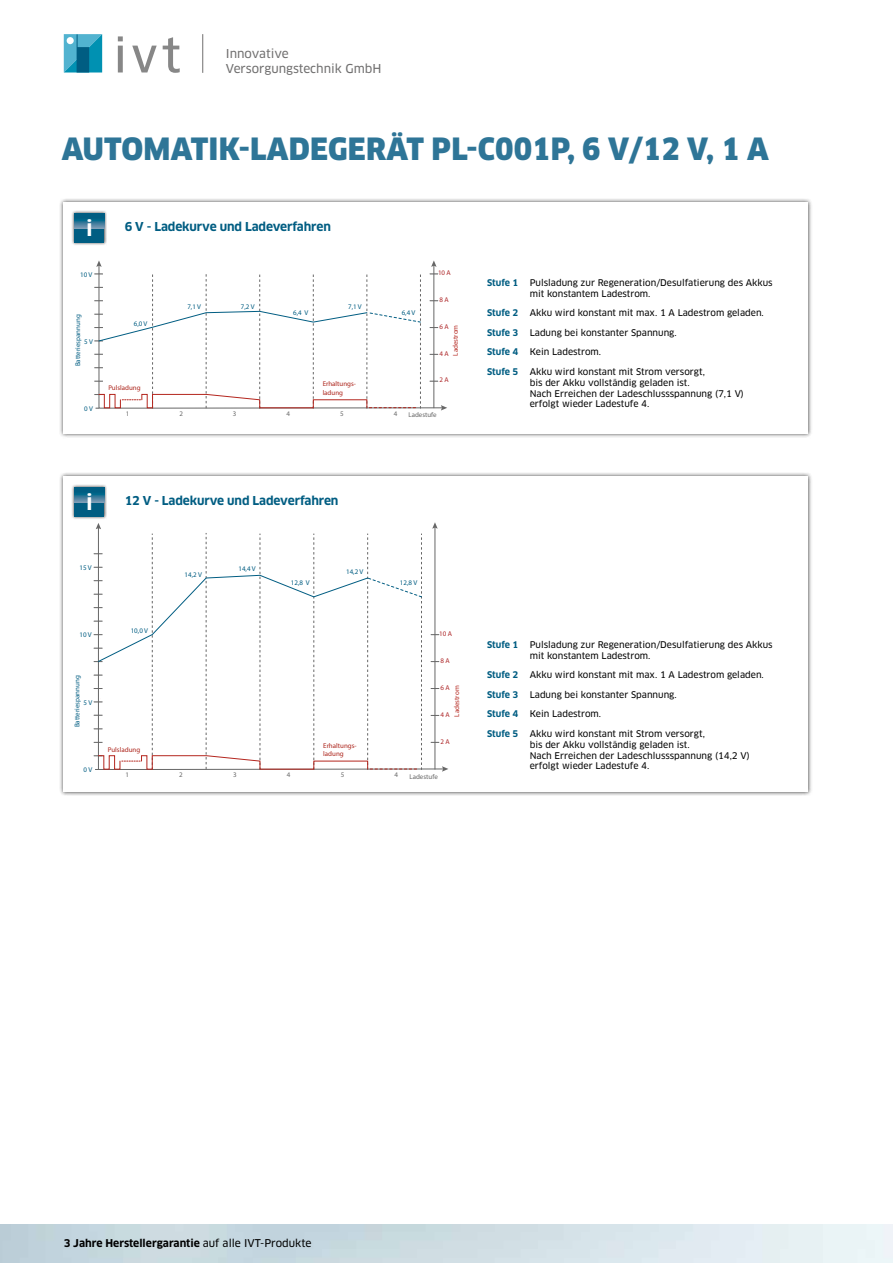
<style>
.page{position:relative;width:893px;height:1263px;background:#fff}
.page>*{position:absolute;margin:0;border:0;box-sizing:border-box;transform-origin:0 0}
.t1{font:900 30px "Clan OT";letter-spacing:.01em;color:#2e7597}
.t2{font:700 21px "Clan OT";color:#fff}
.t3{font:700 12px "Clan OT";letter-spacing:-.01em;color:#005d82}
.t4{font:12px/15px "Clan OT News";color:#706f6f}
.t5{font:700 10.5px "Clan OT";color:#000}
.t6{font:9px/10.8px "Clan OT News";color:#000}
.t7{font:700 9px "Clan OT";letter-spacing:-.005em;color:#005d82}
.t8{font:6.9px "Myriad Pro";color:#005d82}
.t9{font:6.9px/8.4px "Myriad Pro";color:#ad251c}
.t10{font:6.9px "Myriad Pro";color:#676767}
.t11{font:6.9px "Myriad Pro";color:#ad2527}
.t12{font:6.9px "Myriad Pro";color:#b4261e}
.s1{font-family:"Clan OT News";font-weight:400}
</style>
<div class="page">
<svg style="left:64px;top:34px;width:38px;height:39px"></svg>
<div style="left:67px;top:37px;width:7px;height:7px;background:#fff;border-radius:50%"></div>
<svg style="left:118px;top:36px;width:62px;height:37px"></svg>
<hr style="left:202px;top:34px;width:1px;height:39px;background:#706f6f">
<div style="left:59px;top:198px;width:753px;height:240px;background:#000;opacity:.75"></div>
<div style="left:64px;top:202px;width:744px;height:232px;background:#fff"></div>
<div style="left:71px;top:210px;width:36px;height:35px;background:#000;opacity:.75"></div>
<div style="left:74px;top:213px;width:30px;height:30px;background:#005d82"></div>
<svg style="left:75px;top:220px;width:29px;height:8px"></svg>
<svg style="left:98px;top:267px;width:343px;height:142px"></svg>
<svg style="left:96px;top:260px;width:6px;height:7px"></svg>
<svg style="left:441px;top:405px;width:6px;height:5px"></svg>
<hr style="left:433px;top:265px;width:1px;height:143px;background:#676767">
<svg style="left:431px;top:260px;width:6px;height:7px"></svg>
<svg style="left:94px;top:273px;width:327px;height:136px"></svg>
<div style="left:59px;top:472px;width:753px;height:324px;background:#000;opacity:.75"></div>
<div style="left:64px;top:476px;width:744px;height:315px;background:#fff"></div>
<div style="left:71px;top:484px;width:36px;height:35px;background:#000;opacity:.75"></div>
<div style="left:74px;top:487px;width:30px;height:30px;background:#005d82"></div>
<svg style="left:75px;top:494px;width:29px;height:8px"></svg>
<svg style="left:442px;top:766px;width:6px;height:6px"></svg>
<hr style="left:435px;top:527px;width:1px;height:242px;background:#676767">
<svg style="left:432px;top:522px;width:6px;height:7px"></svg>
<svg style="left:94px;top:523px;width:328px;height:247px"></svg>
<h3 class="t4" style="left:226px;top:46px;width:157px">Innovative<br>Versorgungstechnik GmbH</h3>
<h1 class="t1" style="left:62px;top:131px;width:709px">AUTOMATIK-LADEGERÄT PL-C001P, 6 V/12 V, 1 A</h1>
<h2 class="t2" style="left:86px;top:216px;width:8px">i</h2>
<h3 class="t3" style="left:125px;top:219px;width:208px">6 V - Ladekurve und Ladeverfahren</h3>
<p class="t8" style="left:80px;top:270px;width:14px">10 V</p>
<p class="t8" style="left:74px;top:366px;width:53px;rotate:-90deg">Batteriespannung</p>
<p class="t8" style="left:84px;top:337px;width:10px">5 V</p>
<p class="t8" style="left:134px;top:319px;width:15px">6,0 V</p>
<p class="t8" style="left:187px;top:302px;width:15px">7,1 V</p>
<p class="t8" style="left:241px;top:302px;width:15px">7,2 V</p>
<p class="t8" style="left:348px;top:302px;width:15px">7,1 V</p>
<p class="t8" style="left:293px;top:309px;width:17px">6,4 V</p>
<p class="t8" style="left:402px;top:309px;width:15px">6,4 V</p>
<p class="t9" style="left:108px;top:384px;width:34px">Pulsladung</p>
<p class="t9" style="left:323px;top:380px;width:35px">Erhaltungs&shy;ladung</p>
<p class="t11" style="left:438px;top:269px;width:14px">10 A</p>
<p class="t11" style="left:439px;top:295px;width:11px">8 A</p>
<p class="t11" style="left:439px;top:322px;width:11px">6 A</p>
<p class="t12" style="left:451px;top:356px;width:32px;rotate:-90deg">Ladestrom</p>
<p class="t11" style="left:439px;top:349px;width:11px">4 A</p>
<p class="t11" style="left:439px;top:376px;width:11px">2 A</p>
<p class="t8" style="left:84px;top:404px;width:10px">0 V</p>
<p class="t10" style="left:286px;top:409px;width:5px">4</p>
<p class="t10" style="left:394px;top:409px;width:5px">4</p>
<p class="t10" style="left:126px;top:409px;width:5px">1</p>
<p class="t10" style="left:179px;top:409px;width:5px">2</p>
<p class="t10" style="left:233px;top:409px;width:5px">3</p>
<p class="t10" style="left:340px;top:409px;width:5px">5</p>
<p class="t10" style="left:408px;top:411px;width:30px">Ladestufe</p>
<p class="t7" style="left:487px;top:278px;width:33px">Stufe 1</p>
<p class="t6" style="left:530px;top:277px;width:244px">Pulsladung zur Regeneration/Desulfatierung des Akkus mit konstantem Ladestrom.</p>
<p class="t7" style="left:487px;top:308px;width:33px">Stufe 2</p>
<p class="t6" style="left:530px;top:308px;width:236px">Akku wird konstant mit max. 1 A Ladestrom geladen.</p>
<p class="t7" style="left:487px;top:327px;width:33px">Stufe 3</p>
<p class="t6" style="left:530px;top:327px;width:148px">Ladung bei konstanter Spannung.</p>
<p class="t7" style="left:487px;top:347px;width:33px">Stufe 4</p>
<p class="t6" style="left:530px;top:347px;width:73px">Kein Ladestrom.</p>
<p class="t7" style="left:487px;top:366px;width:33px">Stufe 5</p>
<p class="t6" style="left:530px;top:366px;width:216px">Akku wird konstant mit Strom versorgt,<br>bis der Akku vollständig geladen ist.<br>Nach Erreichen der Ladeschlussspannung (7,1 V) erfolgt wieder Ladestufe 4.</p>
<h2 class="t2" style="left:86px;top:490px;width:8px">i</h2>
<h3 class="t3" style="left:125px;top:493px;width:215px">12 V - Ladekurve und Ladeverfahren</h3>
<p class="t8" style="left:80px;top:563px;width:14px">15 V</p>
<p class="t8" style="left:185px;top:570px;width:19px">14,2 V</p>
<p class="t8" style="left:238px;top:565px;width:19px">14,4 V</p>
<p class="t8" style="left:346px;top:567px;width:19px">14,2 V</p>
<p class="t8" style="left:291px;top:578px;width:20px">12,8 V</p>
<p class="t8" style="left:400px;top:578px;width:19px">12,8 V</p>
<p class="t8" style="left:80px;top:631px;width:14px">10 V</p>
<p class="t8" style="left:73px;top:727px;width:54px;rotate:-90deg">Batteriespannung</p>
<p class="t8" style="left:84px;top:698px;width:10px">5 V</p>
<p class="t8" style="left:84px;top:765px;width:10px">0 V</p>
<p class="t8" style="left:131px;top:627px;width:19px">10,0 V</p>
<p class="t9" style="left:108px;top:745px;width:34px">Pulsladung</p>
<p class="t9" style="left:323px;top:741px;width:35px">Erhaltungs&shy;ladung</p>
<p class="t11" style="left:439px;top:629px;width:14px">10 A</p>
<p class="t11" style="left:440px;top:656px;width:11px">8 A</p>
<p class="t11" style="left:440px;top:683px;width:11px">6 A</p>
<p class="t12" style="left:453px;top:717px;width:33px;rotate:-90deg">Ladestrom</p>
<p class="t11" style="left:440px;top:710px;width:11px">4 A</p>
<p class="t11" style="left:440px;top:737px;width:11px">2 A</p>
<p class="t10" style="left:287px;top:771px;width:5px">4</p>
<p class="t10" style="left:395px;top:771px;width:5px">4</p>
<p class="t10" style="left:125px;top:771px;width:5px">1</p>
<p class="t10" style="left:179px;top:771px;width:5px">2</p>
<p class="t10" style="left:233px;top:771px;width:5px">3</p>
<p class="t10" style="left:341px;top:771px;width:5px">5</p>
<p class="t10" style="left:409px;top:772px;width:30px">Ladestufe</p>
<p class="t7" style="left:487px;top:639px;width:33px">Stufe 1</p>
<p class="t6" style="left:530px;top:639px;width:244px">Pulsladung zur Regeneration/Desulfatierung des Akkus mit konstantem Ladestrom.</p>
<p class="t7" style="left:487px;top:670px;width:33px">Stufe 2</p>
<p class="t6" style="left:530px;top:670px;width:236px">Akku wird konstant mit max. 1 A Ladestrom geladen.</p>
<p class="t7" style="left:487px;top:689px;width:33px">Stufe 3</p>
<p class="t6" style="left:530px;top:689px;width:148px">Ladung bei konstanter Spannung.</p>
<p class="t7" style="left:487px;top:709px;width:33px">Stufe 4</p>
<p class="t6" style="left:530px;top:709px;width:73px">Kein Ladestrom.</p>
<p class="t7" style="left:487px;top:728px;width:33px">Stufe 5</p>
<p class="t6" style="left:530px;top:728px;width:221px">Akku wird konstant mit Strom versorgt,<br>bis der Akku vollständig geladen ist.<br>Nach Erreichen der Ladeschlussspannung (14,2 V) erfolgt wieder Ladestufe 4.</p>
<p class="t5" style="left:64px;top:1237px;width:249px">3 Jahre Herstellergarantie <span class="s1">auf alle IVT-Produkte</span></p>
</div>
